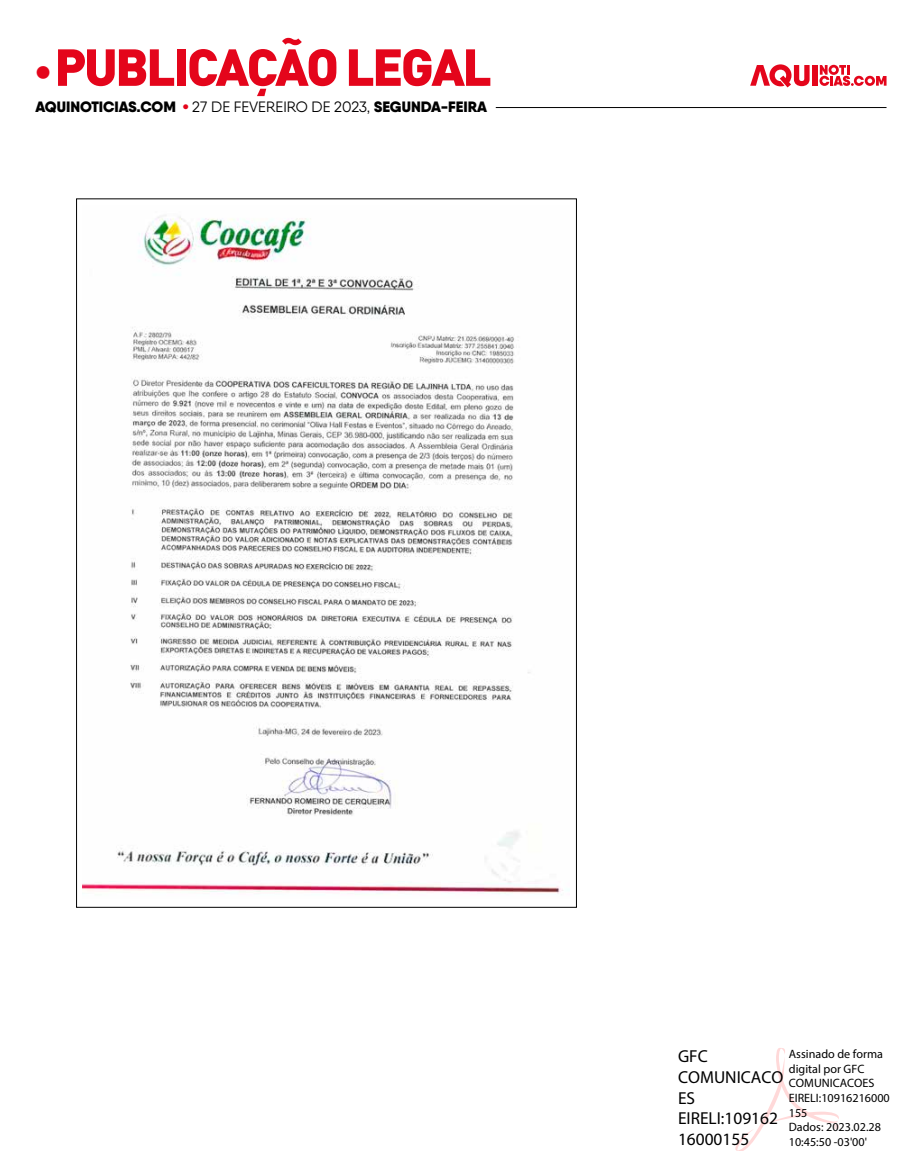
<style>
.page{position:relative;width:922px;height:1170px;background:#fff}
.page>*{position:absolute;margin:0;border:0;box-sizing:border-box;transform-origin:0 0}
.t1{font:900 51.25px "DIN";letter-spacing:-.05em;color:#e4051b}
.t2{font:17.38px/20.9px "Myriad Pro";color:#000}
.t3{font:900 15px "Qanelas";color:#000}
.t4{font:12.12px/14.5px "Myriad Pro";color:#000}
.s1{font-family:"Qanelas";font-size:38.75px}
.s2{color:#e4051b}
.s3{font-weight:400}
</style>
<div class="page">
<div style="left:811px;top:65px;width:6px;height:21px;background:#e4051b"></div>
<svg style="left:750px;top:64px;width:59px;height:23px"></svg>
<svg style="left:819px;top:65px;width:67px;height:21px"></svg>
<hr style="left:495px;top:107px;width:391px;height:1px;background:#000">
<img style="left:82px;top:215px;width:487px;height:680px">
<svg style="left:735px;top:1048px;width:103px;height:102px"></svg>
<h1 class="t1" style="left:35px;top:44px;width:458px"><span class="s1">•</span>PUBLICAÇÃO LEGAL</h1>
<p class="t3" style="left:35px;top:100px;width:453px">AQUINOTICIAS.COM <span class="s2">•</span> <span class="s3">27 DE FEVEREIRO DE 2023,</span> SEGUNDA-FEIRA</p>
<h2 class="t2" style="left:677px;top:1046px;width:107px">GFC<br>COMUNICACO<br>ES<br>EIRELI:109162<br>16000155</h2>
<p class="t4" style="left:788px;top:1047px;width:102px">Assinado de forma digital por GFC<br>COMUNICACOES<br>EIRELI:10916216000<br>155<br>Dados: 2023.02.28<br>10:45:50 -03'00'</p>
</div>
